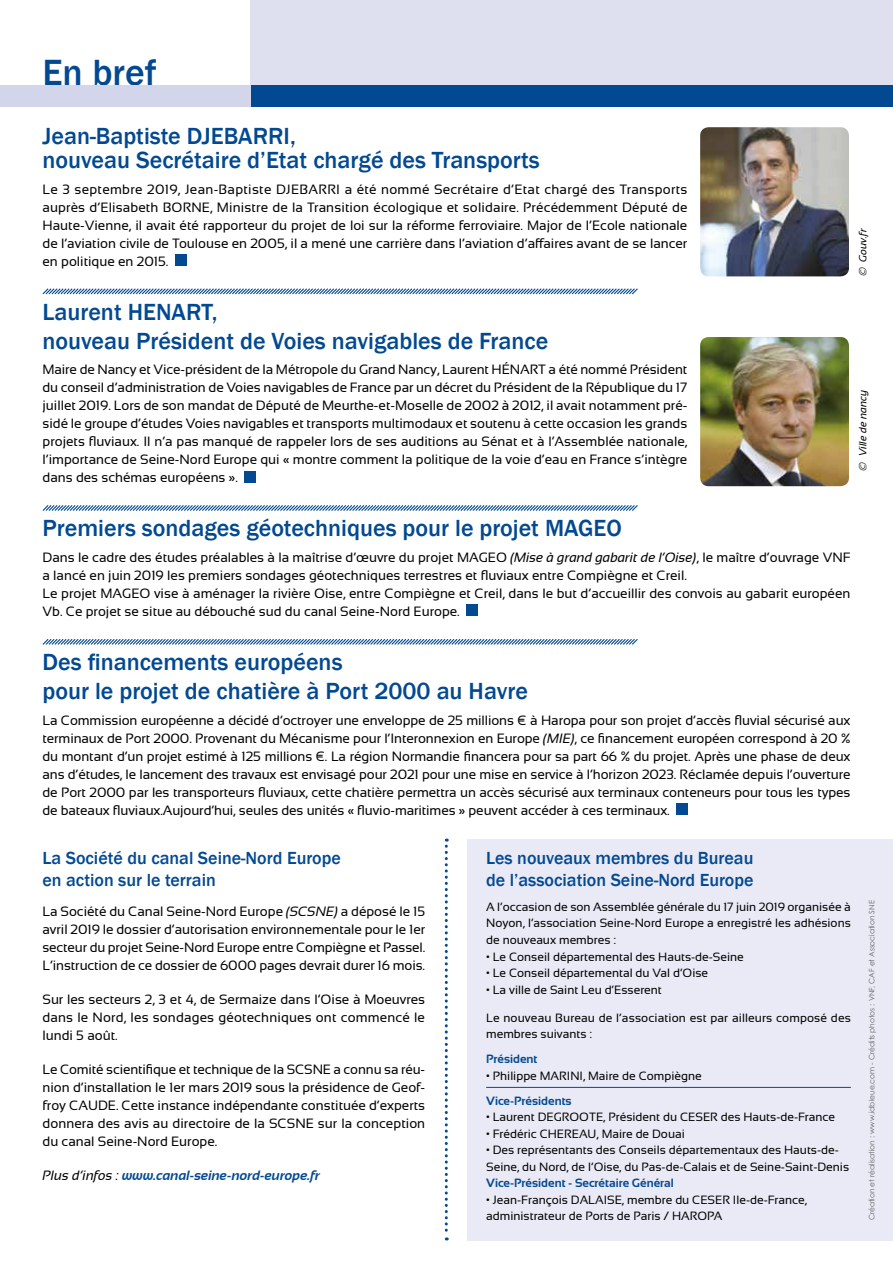
<style>
.page{position:relative;width:893px;height:1263px;background:#fff}
.page>*{position:absolute;margin:0;border:0;box-sizing:border-box;transform-origin:0 0}
.t1{font:500 37.5px "Franklin Gothic";color:#034991}
.t2{font:500 24px/28.8px "Franklin Gothic";color:#034991}
.t3{font:500 18px/21.6px "Franklin Gothic";color:#034991}
.t4{font:13.5px/18px "Sansation";color:#000;text-align:justify}
.t5{font:italic 700 13.5px "Sansation";color:#034991}
.t6{font:12px/16.5px "Sansation";color:#000}
.t7{font:700 12px "Sansation";color:#034991}
.t8{font:italic 10.5px "Sansation";color:#000}
.t9{font:7.5px "Century Gothic";color:#646363}
.s1{font-style:italic}
.s2{font-weight:400;color:#000}
</style>
<div class="page">
<div style="left:468px;top:838px;width:425px;height:402px;background:#e9eaf5"></div>
<div style="left:251px;top:0;width:642px;height:95px;background:#dedfef"></div>
<div style="left:0;top:85px;width:893px;height:21px;background:#034991"></div>
<div style="left:0;top:85px;width:251px;height:21px;background:#d3d5ea"></div>
<svg style="left:42px;top:288px;width:596px;height:7px"></svg>
<svg style="left:42px;top:505px;width:596px;height:6px;background:#8babcc"></svg>
<svg style="left:42px;top:639px;width:596px;height:6px;background:#8caccc"></svg>
<div style="left:175px;top:254px;width:11px;height:12px;background:#034991"></div>
<div style="left:245px;top:471px;width:11px;height:11px;background:#034991"></div>
<div style="left:466px;top:605px;width:11px;height:11px;background:#034991"></div>
<div style="left:676px;top:803px;width:11px;height:12px;background:#034991"></div>
<hr style="left:486px;top:1087px;width:365px;height:1px;background:#034991">
<svg style="left:445px;top:838px;width:3px;height:402px"></svg>
<img style="left:700px;top:337px;width:149px;height:149px">
<img style="left:700px;top:127px;width:149px;height:149px">
<h1 class="t1" style="left:43px;top:49px;width:115px">En bref</h1>
<h2 class="t2" style="left:43px;top:124px;width:499px;line-height:24px">Jean-Baptiste DJEBARRI,<br>nouveau Secrétaire d’Etat chargé des Transports</h2>
<p class="t4" style="left:43px;top:180px;width:646px">Le 3 septembre 2019, Jean-Baptiste DJEBARRI a été nommé Secrétaire d’Etat chargé des Transports auprès d’Elisabeth BORNE, Ministre de la Transition écologique et solidaire. Précédemment Député de Haute-Vienne, il avait été rapporteur du projet de loi sur la réforme ferroviaire. Major de l’Ecole nationale de l’aviation civile de Toulouse en 2005, il a mené une carrière dans l’aviation d’affaires avant de se lancer en politique en 2015.</p>
<h2 class="t2" style="left:43px;top:298px;width:507px">Laurent HENART,<br>nouveau Président de Voies navigables de France</h2>
<p class="t4" style="left:43px;top:360px;width:646px">Maire de Nancy et Vice-président de la Métropole du Grand Nancy, Laurent HÉNART a été nommé Président du conseil d’administration de Voies navigables de France par un décret du Président de la République du 17 juillet 2019. Lors de son mandat de Député de Meurthe-et-Moselle de 2002 à 2012, il avait notamment pré&shy;sidé le groupe d’études Voies navigables et transports multimodaux et soutenu à cette occasion les grands projets fluviaux. Il n’a pas manqué de rappeler lors de ses auditions au Sénat et à l’Assemblée nationale, l’importance de Seine-Nord Europe qui « montre comment la politique de la voie d’eau en France s’intègre dans des schémas européens ».</p>
<h2 class="t2" style="left:43px;top:514px;width:581px">Premiers sondages géotechniques pour le projet MAGEO</h2>
<p class="t4" style="left:43px;top:548px;width:809px;text-align:left">Dans le cadre des études préalables à la maîtrise d’œuvre du projet MAGEO <span class="s1">(Mise à grand gabarit de l’Oise)</span>, le maître d’ouvrage VNF a lancé en juin 2019 les premiers sondages géotechniques terrestres et fluviaux entre Compiègne et Creil.<br>Le projet MAGEO vise à aménager la rivière Oise, entre Compiègne et Creil, dans le but d’accueillir des convois au gabarit européen Vb. Ce projet se situe au débouché sud du canal Seine-Nord Europe.</p>
<h2 class="t2" style="left:43px;top:648px;width:487px">Des financements européens<br>pour le projet de chatière à Port 2000 au Havre</h2>
<p class="t4" style="left:43px;top:711px;width:809px">La Commission européenne a décidé d’octroyer une enveloppe de 25 millions € à Haropa pour son projet d’accès fluvial sécurisé aux terminaux de Port 2000. Provenant du Mécanisme pour l’Interonnexion en Europe <span class="s1">(MIE)</span>, ce financement européen correspond à 20 % du montant d’un projet estimé à 125 millions €. La région Normandie financera pour sa part 66 % du projet. Après une phase de deux ans d’études, le lancement des travaux est envisagé pour 2021 pour une mise en service à l’horizon 2023. Réclamée depuis l’ouverture de Port 2000 par les transporteurs fluviaux, cette chatière permettra un accès sécurisé aux terminaux conteneurs pour tous les types de bateaux fluviaux.Aujourd’hui, seules des unités « fluvio-maritimes » peuvent accéder à ces terminaux.</p>
<h3 class="t3" style="left:43px;top:848px;width:300px">La Société du canal Seine-Nord Europe en action sur le terrain</h3>
<p class="t4" style="left:43px;top:902px;width:384px">La Société du Canal Seine-Nord Europe <span class="s1">(SCSNE)</span> a déposé le 15 avril 2019 le dossier d’autorisation environnementale pour le 1er secteur du projet Seine-Nord Europe entre Compiègne et Passel.<br>L’instruction de ce dossier de 6000 pages devrait durer 16 mois.</p>
<p class="t4" style="left:43px;top:990px;width:384px">Sur les secteurs 2, 3 et 4, de Sermaize dans l’Oise à Moeuvres dans le Nord, les sondages géotechniques ont commencé le lundi 5 août.</p>
<p class="t4" style="left:43px;top:1060px;width:384px">Le Comité scientifique et technique de la SCSNE a connu sa réu&shy;nion d’installation le 1er mars 2019 sous la présidence de Geof&shy;froy CAUDE. Cette instance indépendante constituée d’experts donnera des avis au directoire de la SCSNE sur la conception du canal Seine-Nord Europe.</p>
<p class="t5" style="left:43px;top:1167px;width:279px"><span class="s2">Plus d’infos :</span> www.canal-seine-nord-europe.fr</p>
<h3 class="t3" style="left:486px;top:848px;width:269px">Les nouveaux membres du Bureau de l’association Seine-Nord Europe</h3>
<p class="t6" style="left:486px;top:898px;width:366px;text-align:justify">A l’occasion de son Assemblée générale du 17 juin 2019 organisée à Noyon, l’association Seine-Nord Europe a enregistré les adhésions de nouveaux membres :</p>
<p class="t6" style="left:486px;top:948px;width:259px">• Le Conseil départemental des Hauts-de-Seine</p>
<p class="t6" style="left:486px;top:964px;width:224px">• Le Conseil départemental du Val d’Oise</p>
<p class="t6" style="left:486px;top:981px;width:177px">• La ville de Saint Leu d’Esserent</p>
<p class="t6" style="left:486px;top:1009px;width:366px">Le nouveau Bureau de l’association est par ailleurs composé des membres suivants :</p>
<p class="t7" style="left:486px;top:1052px;width:53px">Président</p>
<p class="t6" style="left:486px;top:1067px;width:217px">• Philippe MARINI, Maire de Compiègne</p>
<p class="t7" style="left:486px;top:1094px;width:87px">Vice-Présidents</p>
<p class="t6" style="left:486px;top:1109px;width:351px">• Laurent DEGROOTE, Président du CESER des Hauts-de-France</p>
<p class="t6" style="left:486px;top:1125px;width:200px">• Frédéric CHEREAU, Maire de Douai</p>
<p class="t6" style="left:486px;top:1142px;width:364px">• Des représentants des Conseils départementaux des Hauts-de-<br>Seine, du Nord, de l’Oise, du Pas-de-Calais et de Seine-Saint-Denis</p>
<p class="t7" style="left:486px;top:1176px;width:189px">Vice-Président - Secrétaire Général</p>
<p class="t6" style="left:486px;top:1191px;width:322px">• Jean-François DALAISE, membre du CESER Ile-de-France, administrateur de Ports de Paris / HAROPA</p>
<p class="t8" style="left:857px;top:276px;width:49px;rotate:-90deg">© Gouv.fr</p>
<p class="t8" style="left:857px;top:471px;width:83px;rotate:-90deg">© Ville de nancy</p>
<p class="t9" style="left:867px;top:1220px;width:322px;rotate:-90deg">Création et réalisation : www.idbleue.com - Crédits photos : VNF, CAF et Association SNE</p>
</div>
